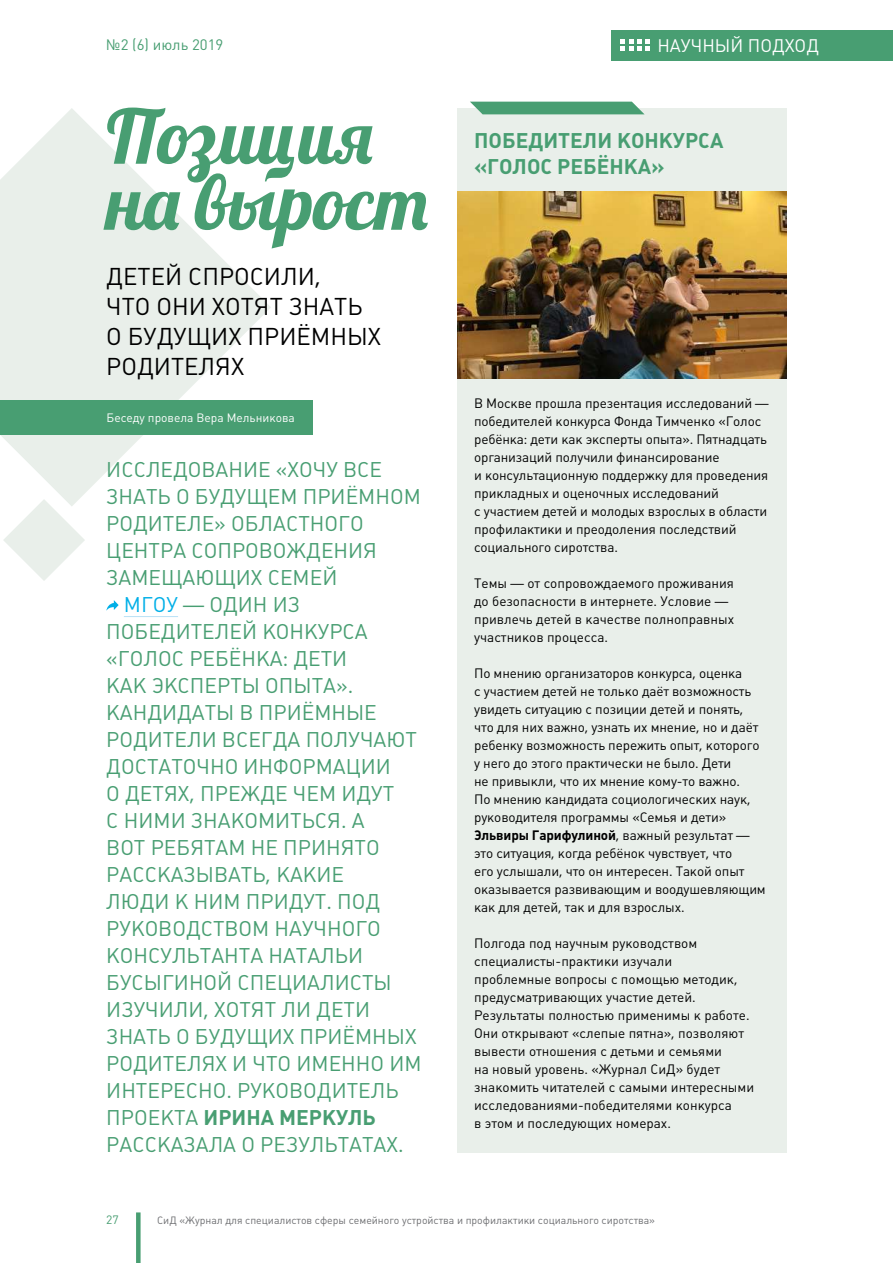
<style>
.page{position:relative;width:893px;height:1263px;background:#fff}
.page>*{position:absolute;margin:0;border:0;box-sizing:border-box;transform-origin:0 0}
.t1{font:75px/66px "Lobster";color:#489e72}
.t2{font:24px/30px "Plumb";color:#000}
.t3{font:21px "Plumb";color:#489e72}
.t4{font:700 21px/25.2px "Plumb";color:#489e72}
.t5{font:18px "Plumb";color:#fff}
.t6{font:15px "Plumb";color:#489e72}
.t7{font:13.5px/18px "Plumb";letter-spacing:-.01em;color:#000}
.t8{font:12px "Plumb";color:#fff}
.t9{font:12px "Plumb";color:#489e72}
.t10{font:10.5px "Plumb";color:#6d6e71}
.s1{color:#00afe7}
.s2{font-weight:400}
.s3{font-weight:700}
</style>
<div class="page">
<svg style="left:0;top:108px;width:271px;height:391px;fill:#e9efea"></svg>
<svg style="left:3px;top:499px;width:82px;height:82px"></svg>
<hr style="left:124px;top:616px;width:54px;height:1px;background:#b9e1f6">
<svg style="left:106px;top:600px;width:13px;height:11px"></svg>
<div style="left:0;top:400px;width:313px;height:34px;background:#489e72"></div>
<div style="left:457px;top:108px;width:330px;height:1044px;background:#e9efea"></div>
<svg style="left:470px;top:102px;width:174px;height:12px;background:#53a47b"></svg>
<img style="left:457px;top:192px;width:330px;height:186px">
<div style="left:611px;top:30px;width:282px;height:30px;background:#489e72"></div>
<div style="left:136px;top:1212px;width:5px;height:51px;background:#489e72"></div>
<svg style="left:620px;top:39px;width:30px;height:12px"></svg>
<p class="t6" style="left:106px;top:37px;width:119px">№2 (6) июль 2019</p>
<h1 class="t1" style="left:106px;top:112px;width:326px">Позиция на вырост</h1>
<h2 class="t2" style="left:106px;top:262px;width:276px">ДЕТЕЙ СПРОСИЛИ,<br>ЧТО ОНИ ХОТЯТ ЗНАТЬ<br>О БУДУЩИХ ПРИЁМНЫХ<br>РОДИТЕЛЯХ</h2>
<p class="t8" style="left:106px;top:410px;width:190px">Беседу провела Вера Мельникова</p>
<h3 class="t3" style="left:106px;top:458px;width:277px">ИССЛЕДОВАНИЕ «ХОЧУ ВСЕ</h3>
<h3 class="t3" style="left:106px;top:485px;width:316px">ЗНАТЬ О БУДУЩЕМ ПРИЁМНОМ</h3>
<h3 class="t3" style="left:106px;top:512px;width:259px">РОДИТЕЛЕ» ОБЛАСТНОГО</h3>
<h3 class="t3" style="left:106px;top:539px;width:272px">ЦЕНТРА СОПРОВОЖДЕНИЯ</h3>
<h3 class="t3" style="left:106px;top:566px;width:233px">ЗАМЕЩАЮЩИХ СЕМЕЙ</h3>
<h3 class="t3" style="left:124px;top:593px;width:178px"><span class="s1">МГОУ</span> — ОДИН ИЗ</h3>
<h3 class="t3" style="left:106px;top:620px;width:263px">ПОБЕДИТЕЛЕЙ КОНКУРСА</h3>
<h3 class="t3" style="left:106px;top:647px;width:243px">«ГОЛОС РЕБЁНКА: ДЕТИ</h3>
<h3 class="t3" style="left:106px;top:674px;width:248px">КАК ЭКСПЕРТЫ ОПЫТА».</h3>
<h3 class="t3" style="left:106px;top:701px;width:272px">КАНДИДАТЫ В ПРИЁМНЫЕ</h3>
<h3 class="t3" style="left:106px;top:728px;width:312px">РОДИТЕЛИ ВСЕГДА ПОЛУЧАЮТ</h3>
<h3 class="t3" style="left:106px;top:755px;width:286px">ДОСТАТОЧНО ИНФОРМАЦИИ</h3>
<h3 class="t3" style="left:106px;top:782px;width:289px">О ДЕТЯХ, ПРЕЖДЕ ЧЕМ ИДУТ</h3>
<h3 class="t3" style="left:106px;top:809px;width:260px">С НИМИ ЗНАКОМИТЬСЯ. А</h3>
<h3 class="t3" style="left:106px;top:836px;width:275px">ВОТ РЕБЯТАМ НЕ ПРИНЯТО</h3>
<h3 class="t3" style="left:106px;top:863px;width:239px">РАССКАЗЫВАТЬ, КАКИЕ</h3>
<h3 class="t3" style="left:106px;top:890px;width:275px">ЛЮДИ К НИМ ПРИДУТ. ПОД</h3>
<h3 class="t3" style="left:106px;top:917px;width:276px">РУКОВОДСТВОМ НАУЧНОГО</h3>
<h3 class="t3" style="left:106px;top:944px;width:258px">КОНСУЛЬТАНТА НАТАЛЬИ</h3>
<h3 class="t3" style="left:106px;top:971px;width:287px">БУСЫГИНОЙ СПЕЦИАЛИСТЫ</h3>
<h3 class="t3" style="left:106px;top:998px;width:265px">ИЗУЧИЛИ, ХОТЯТ ЛИ ДЕТИ</h3>
<h3 class="t3" style="left:106px;top:1025px;width:312px">ЗНАТЬ О БУДУЩИХ ПРИЁМНЫХ</h3>
<h3 class="t3" style="left:106px;top:1052px;width:317px">РОДИТЕЛЯХ И ЧТО ИМЕННО ИМ</h3>
<h3 class="t3" style="left:106px;top:1079px;width:294px">ИНТЕРЕСНО. РУКОВОДИТЕЛЬ</h3>
<h3 class="t4" style="left:106px;top:1105px;width:271px"><span class="s2">ПРОЕКТА</span> ИРИНА МЕРКУЛЬ</h3>
<h3 class="t3" style="left:106px;top:1133px;width:299px">РАССКАЗАЛА О РЕЗУЛЬТАТАХ.</h3>
<h3 class="t5" style="left:657px;top:35px;width:163px">НАУЧНЫЙ ПОДХОД</h3>
<h3 class="t4" style="left:474px;top:128px;width:251px">ПОБЕДИТЕЛИ КОНКУРСА «ГОЛОС РЕБЁНКА»</h3>
<p class="t7" style="left:474px;top:394px;width:296px">В Москве прошла презентация исследований — победителей конкурса Фонда Тимченко «Голос ребёнка: дети как эксперты опыта». Пятнадцать организаций получили финансирование<br>и консультационную поддержку для проведения прикладных и оценочных исследований<br>с участием детей и молодых взрослых в области профилактики и преодоления последствий социального сиротства.</p>
<p class="t7" style="left:474px;top:574px;width:262px">Темы — от сопровождаемого проживания до безопасности в интернете. Условие — привлечь детей в качестве полноправных участников процесса.</p>
<p class="t7" style="left:474px;top:664px;width:293px">По мнению организаторов конкурса, оценка<br>с участием детей не только даёт возможность увидеть ситуацию с позиции детей и понять, что для них важно, узнать их мнение, но и даёт ребенку возможность пережить опыт, которого у него до этого практически не было. Дети<br>не привыкли, что их мнение кому-то важно.<br>По мнению кандидата социологических наук, руководителя программы «Семья и дети» <span class="s3">Эльвиры Гарифулиной</span>, важный результат — это ситуация, когда ребёнок чувствует, что<br>его услышали, что он интересен. Такой опыт оказывается развивающим и воодушевляющим как для детей, так и для взрослых.</p>
<p class="t7" style="left:474px;top:934px;width:282px">Полгода под научным руководством специалисты-практики изучали<br>проблемные вопросы с помощью методик, предусматривающих участие детей.<br>Результаты полностью применимы к работе.<br>Они открывают «слепые пятна», позволяют вывести отношения с детьми и семьями<br>на новый уровень. «Журнал СиД» будет знакомить читателей с самыми интересными исследованиями-победителями конкурса<br>в этом и последующих номерах.</p>
<p class="t9" style="left:106px;top:1213px;width:14px">27</p>
<p class="t10" style="left:157px;top:1214px;width:499px">СиД «Журнал для специалистов сферы семейного устройства и профилактики социального сиротства»</p>
</div>
